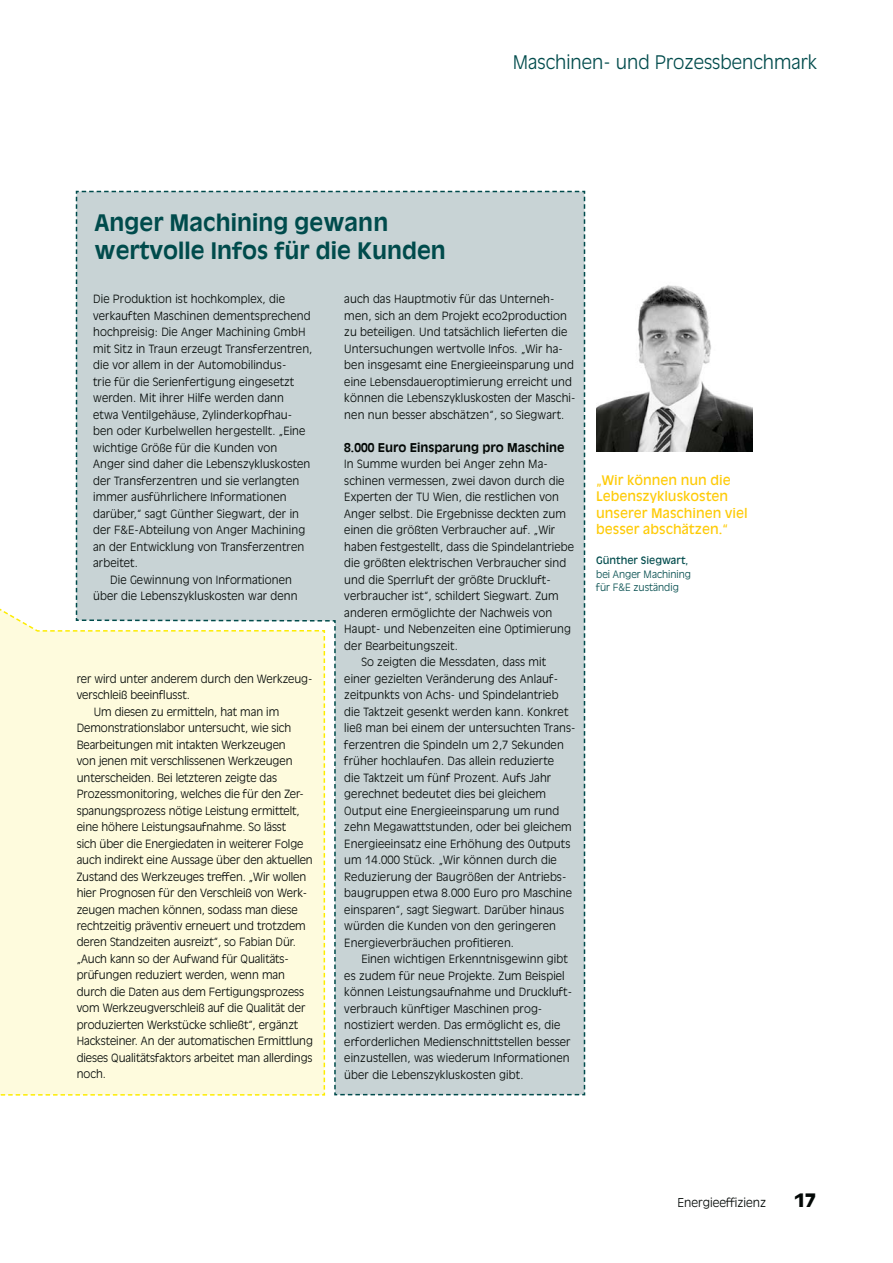
<style>
.page{position:relative;width:893px;height:1263px;background:#fff}
.page>*{position:absolute;margin:0;border:0;box-sizing:border-box;transform-origin:0 0}
.t1{font:700 22.5px/28.5px "Antique Olive Std";color:#004b4c}
.t2{font:300 18.45px "Antique Olive Std";color:#004b4c}
.t3{font:900 18px "Antique Olive Std";color:#030806}
.t4{font:13.05px/16.5px "Antique Olive Std";color:#fecb08}
.t5{font:700 12px "Antique Olive Std";color:#030806}
.t6{font:300 12px "Antique Olive Std";color:#030806}
.t7{font:300 11.25px/16.5px "Antique Olive Std";letter-spacing:.01em;color:#030806}
.t8{font:300 10.05px/13.5px "Antique Olive Std";color:#004b4c}
.t9{font:10.05px "Antique Olive Std";color:#004b4c}
</style>
<div class="page">
<svg style="left:0;top:190px;width:586px;height:906px;background:#dae1d9"></svg>
<img style="left:596px;top:285px;width:156px;height:167px">
<h2 class="t2" style="left:513px;top:55px;width:306px">Maschinen- und Prozessbenchmark</h2>
<h1 class="t1" style="left:95px;top:209px;width:353px">Anger Machining gewann wertvolle Infos für die Kunden</h1>
<p class="t7" style="left:344px;top:291px;width:233px">auch das Hauptmotiv für das Unterneh&shy;men, sich an dem Projekt eco2production zu beteiligen. Und tatsächlich lieferten die Untersuchungen wertvolle Infos. „Wir ha&shy;ben insgesamt eine Energieeinsparung und eine Lebensdaueroptimierung erreicht und können die Lebenszykluskosten der Maschi&shy;nen nun besser abschätzen“, so Siegwart.</p>
<p class="t5" style="left:344px;top:442px;width:221px">8.000 Euro Einsparung pro Maschine</p>
<p class="t7" style="left:344px;top:456px;width:205px">In Summe wurden bei Anger zehn Ma-</p>
<p class="t7" style="left:344px;top:473px;width:222px">schinen vermessen, zwei davon durch die</p>
<p class="t7" style="left:344px;top:489px;width:216px">Experten der TU Wien, die restlichen von</p>
<p class="t7" style="left:344px;top:506px;width:223px">Anger selbst. Die Ergebnisse deckten zum</p>
<p class="t7" style="left:344px;top:522px;width:212px">einen die größten Verbraucher auf. „Wir</p>
<p class="t7" style="left:344px;top:539px;width:231px">haben festgestellt, dass die Spindelantriebe</p>
<p class="t7" style="left:344px;top:555px;width:224px">die größten elektrischen Verbraucher sind</p>
<p class="t7" style="left:344px;top:572px;width:208px">und die Sperrluft der größte Druckluft-</p>
<p class="t7" style="left:344px;top:588px;width:216px">verbraucher ist“, schildert Siegwart. Zum</p>
<p class="t7" style="left:344px;top:605px;width:210px">anderen ermöglichte der Nachweis von</p>
<p class="t7" style="left:344px;top:621px;width:228px">Haupt- und Nebenzeiten eine Optimierung</p>
<p class="t7" style="left:344px;top:638px;width:115px">der Bearbeitungszeit.</p>
<p class="t7" style="left:361px;top:654px;width:186px">So zeigten die Messdaten, dass mit</p>
<p class="t7" style="left:344px;top:671px;width:215px">einer gezielten Veränderung des Anlauf-</p>
<p class="t7" style="left:344px;top:687px;width:216px">zeitpunkts von Achs- und Spindelantrieb</p>
<p class="t7" style="left:344px;top:704px;width:226px">die Taktzeit gesenkt werden kann. Konkret</p>
<p class="t7" style="left:344px;top:720px;width:233px">ließ man bei einem der untersuchten Trans-</p>
<p class="t7" style="left:344px;top:737px;width:221px">ferzentren die Spindeln um 2,7 Sekunden</p>
<p class="t7" style="left:344px;top:753px;width:211px">früher hochlaufen. Das allein reduzierte</p>
<p class="t7" style="left:344px;top:770px;width:209px">die Taktzeit um fünf Prozent. Aufs Jahr</p>
<p class="t7" style="left:344px;top:786px;width:203px">gerechnet bedeutet dies bei gleichem</p>
<p class="t7" style="left:344px;top:803px;width:216px">Output eine Energieeinsparung um rund</p>
<p class="t7" style="left:344px;top:819px;width:229px">zehn Megawattstunden, oder bei gleichem</p>
<p class="t7" style="left:344px;top:836px;width:227px">Energieeinsatz eine Erhöhung des Outputs</p>
<p class="t7" style="left:344px;top:852px;width:214px">um 14.000 Stück. „Wir können durch die</p>
<p class="t7" style="left:344px;top:869px;width:224px">Reduzierung der Baugrößen der Antriebs-</p>
<p class="t7" style="left:344px;top:885px;width:229px">baugruppen etwa 8.000 Euro pro Maschine</p>
<p class="t7" style="left:344px;top:902px;width:221px">einsparen“, sagt Siegwart. Darüber hinaus</p>
<p class="t7" style="left:344px;top:918px;width:213px">würden die Kunden von den geringeren</p>
<p class="t7" style="left:344px;top:935px;width:171px">Energieverbräuchen profitieren.</p>
<p class="t7" style="left:361px;top:951px;width:208px">Einen wichtigen Erkenntnisgewinn gibt</p>
<p class="t7" style="left:344px;top:968px;width:222px">es zudem für neue Projekte. Zum Beispiel</p>
<p class="t7" style="left:344px;top:984px;width:229px">können Leistungsaufnahme und Druckluft-</p>
<p class="t7" style="left:344px;top:1001px;width:200px">verbrauch künftiger Maschinen prog-</p>
<p class="t7" style="left:344px;top:1017px;width:218px">nostiziert werden. Das ermöglicht es, die</p>
<p class="t7" style="left:344px;top:1034px;width:228px">erforderlichen Medienschnittstellen besser</p>
<p class="t7" style="left:344px;top:1050px;width:227px">einzustellen, was wiederum Informationen</p>
<p class="t7" style="left:344px;top:1067px;width:181px">über die Lebenszykluskosten gibt.</p>
<p class="t7" style="left:93px;top:291px;width:193px">Die Produktion ist hochkomplex, die</p>
<p class="t7" style="left:93px;top:308px;width:219px">verkauften Maschinen dementsprechend</p>
<p class="t7" style="left:93px;top:324px;width:214px">hochpreisig: Die Anger Machining GmbH</p>
<p class="t7" style="left:93px;top:341px;width:221px">mit Sitz in Traun erzeugt Transferzentren,</p>
<p class="t7" style="left:93px;top:357px;width:195px">die vor allem in der Automobilindus-</p>
<p class="t7" style="left:93px;top:374px;width:203px">trie für die Serienfertigung eingesetzt</p>
<p class="t7" style="left:93px;top:390px;width:192px">werden. Mit ihrer Hilfe werden dann</p>
<p class="t7" style="left:93px;top:407px;width:201px">etwa Ventilgehäuse, Zylinderkopfhau-</p>
<p class="t7" style="left:93px;top:423px;width:214px">ben oder Kurbelwellen hergestellt. „Eine</p>
<p class="t7" style="left:93px;top:440px;width:186px">wichtige Größe für die Kunden von</p>
<p class="t7" style="left:93px;top:456px;width:219px">Anger sind daher die Lebenszykluskosten</p>
<p class="t7" style="left:93px;top:473px;width:208px">der Transferzentren und sie verlangten</p>
<p class="t7" style="left:93px;top:489px;width:195px">immer ausführlichere Informationen</p>
<p class="t7" style="left:93px;top:506px;width:207px">darüber,“ sagt Günther Siegwart, der in</p>
<p class="t7" style="left:93px;top:522px;width:214px">der F&amp;E-Abteilung von Anger Machining</p>
<p class="t7" style="left:93px;top:539px;width:213px">an der Entwicklung von Transferzentren</p>
<p class="t7" style="left:93px;top:555px;width:46px">arbeitet.</p>
<p class="t7" style="left:110px;top:572px;width:183px">Die Gewinnung von Informationen</p>
<p class="t7" style="left:93px;top:588px;width:206px">über die Lebenszykluskosten war denn</p>
<p class="t7" style="left:77px;top:671px;width:237px">rer wird unter anderem durch den Werkzeug-</p>
<p class="t7" style="left:77px;top:687px;width:115px">verschleiß beeinflusst.</p>
<p class="t7" style="left:94px;top:704px;width:187px">Um diesen zu ermitteln, hat man im</p>
<p class="t7" style="left:77px;top:720px;width:216px">Demonstrationslabor untersucht, wie sich</p>
<p class="t7" style="left:77px;top:737px;width:211px">Bearbeitungen mit intakten Werkzeugen</p>
<p class="t7" style="left:77px;top:753px;width:217px">von jenen mit verschlissenen Werkzeugen</p>
<p class="t7" style="left:77px;top:770px;width:202px">unterscheiden. Bei letzteren zeigte das</p>
<p class="t7" style="left:77px;top:786px;width:229px">Prozessmonitoring, welches die für den Zer-</p>
<p class="t7" style="left:77px;top:803px;width:224px">spanungsprozess nötige Leistung ermittelt,</p>
<p class="t7" style="left:77px;top:819px;width:211px">eine höhere Leistungsaufnahme. So lässt</p>
<p class="t7" style="left:77px;top:836px;width:228px">sich über die Energiedaten in weiterer Folge</p>
<p class="t7" style="left:77px;top:852px;width:238px">auch indirekt eine Aussage über den aktuellen</p>
<p class="t7" style="left:77px;top:869px;width:231px">Zustand des Werkzeuges treffen. „Wir wollen</p>
<p class="t7" style="left:77px;top:885px;width:232px">hier Prognosen für den Verschleiß von Werk-</p>
<p class="t7" style="left:77px;top:902px;width:222px">zeugen machen können, sodass man diese</p>
<p class="t7" style="left:77px;top:918px;width:231px">rechtzeitig präventiv erneuert und trotzdem</p>
<p class="t7" style="left:77px;top:935px;width:221px">deren Standzeiten ausreizt“, so Fabian Dür.</p>
<p class="t7" style="left:77px;top:951px;width:214px">„Auch kann so der Aufwand für Qualitäts-</p>
<p class="t7" style="left:77px;top:968px;width:210px">prüfungen reduziert werden, wenn man</p>
<p class="t7" style="left:77px;top:984px;width:229px">durch die Daten aus dem Fertigungsprozess</p>
<p class="t7" style="left:77px;top:1001px;width:230px">vom Werkzeugverschleiß auf die Qualität der</p>
<p class="t7" style="left:77px;top:1017px;width:223px">produzierten Werkstücke schließt“, ergänzt</p>
<p class="t7" style="left:77px;top:1033px;width:238px">Hacksteiner. An der automatischen Ermittlung</p>
<p class="t7" style="left:77px;top:1050px;width:237px">dieses Qualitätsfaktors arbeitet man allerdings</p>
<p class="t7" style="left:77px;top:1066px;width:31px">noch.</p>
<p class="t4" style="left:596px;top:472px;width:153px">„Wir können nun die<br>Lebenszykluskosten unserer Maschinen viel besser abschätzen.“</p>
<p class="t9" style="left:596px;top:556px;width:94px">Günther Siegwart,</p>
<p class="t8" style="left:596px;top:568px;width:96px">bei Anger Machining für F&amp;E zuständig</p>
<p class="t6" style="left:677px;top:1197px;width:90px">Energieeffizienz</p>
<h3 class="t3" style="left:794px;top:1190px;width:24px">17</h3>
</div>
